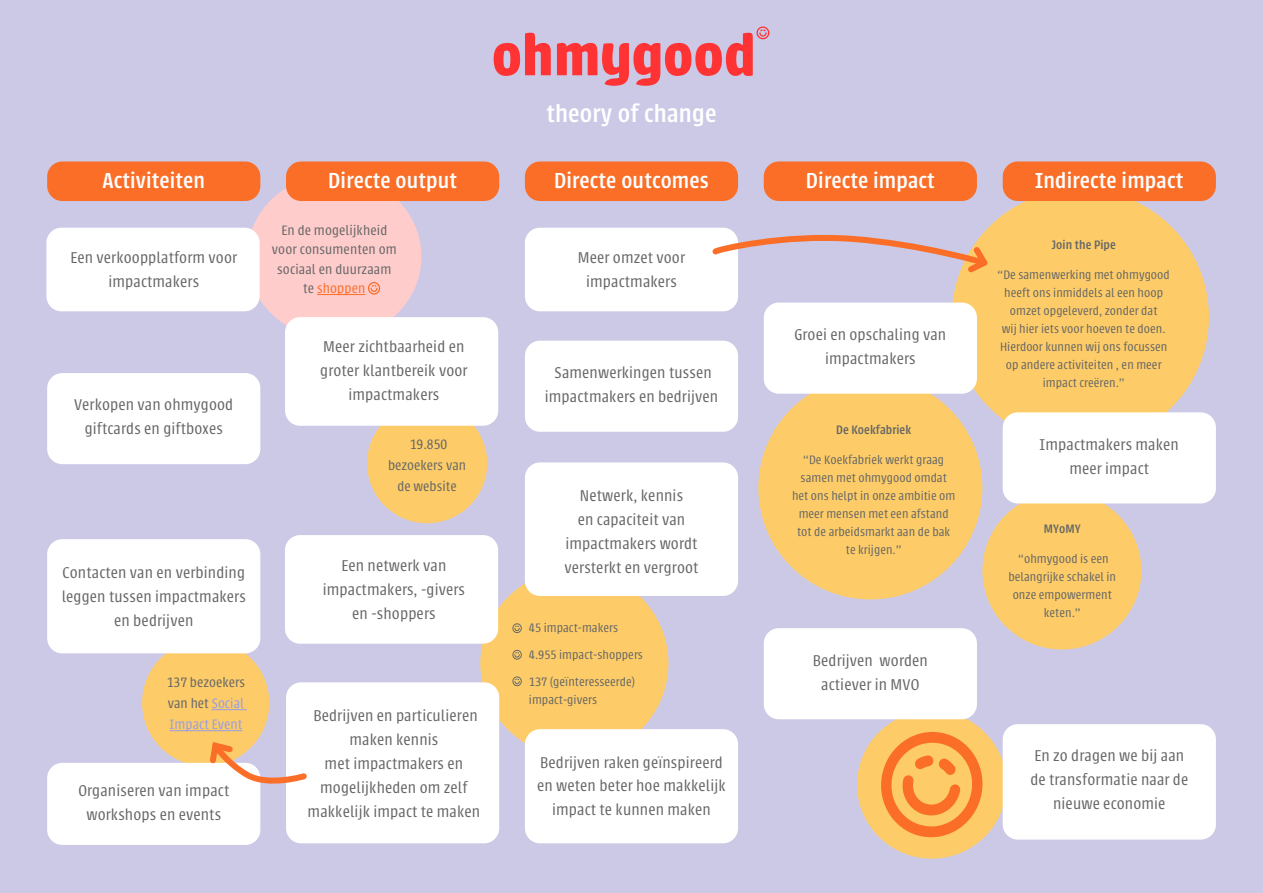
<style>
.page{position:relative;width:1263px;height:893px;background:#cbc9e6}
.page>*{position:absolute;margin:0;border:0;box-sizing:border-box;transform-origin:0 0}
.t1{font:500 27px "Urbana";letter-spacing:.01em;color:#fff}
.t2{font:500 24px "Urbana";letter-spacing:.01em;color:#fff}
.t3{font:300 17.25px/24px "Urbana";letter-spacing:.01em;color:#666;text-align:center}
.t4{font:300 15px/21px "Urbana";letter-spacing:.01em;color:#666;text-align:center}
.t5{font:300 13.5px/18px "Urbana";letter-spacing:.005em;color:#666;text-align:center}
.t6{font:500 13.5px "Urbana";letter-spacing:.005em;color:#666}
.s1{color:#fa6e28}
.s2{color:#959de6}
</style>
<div class="page">
<div style="left:857px;top:710px;width:149px;height:149px;background:#fdcc68;border-radius:50%"></div>
<svg style="left:881px;top:732px;width:101px;height:105px"></svg>
<div style="left:367px;top:403px;width:120px;height:120px;background:#fdcc68;border-radius:50%"></div>
<div style="left:247px;top:174px;width:174px;height:165px;background:#fcc;border-radius:50%"></div>
<div style="left:480px;top:570px;width:188px;height:187px;background:#fdcc68;border-radius:50%"></div>
<div style="left:142px;top:639px;width:127px;height:127px;background:#fdcc68;border-radius:50%"></div>
<div style="left:952px;top:189px;width:257px;height:256px;background:#fdcc68;border-radius:50%"></div>
<div style="left:758px;top:376px;width:224px;height:223px;background:#fdcc68;border-radius:50%"></div>
<div style="left:982px;top:492px;width:159px;height:157px;background:#fdcc68;border-radius:50%"></div>
<div style="left:46px;top:228px;width:214px;height:83px;background:#fff;border-radius:15px"></div>
<div style="left:47px;top:161px;width:213px;height:40px;background:#fa6e28;border-radius:15px"></div>
<div style="left:286px;top:161px;width:213px;height:40px;background:#fa6e28;border-radius:15px"></div>
<div style="left:525px;top:161px;width:213px;height:40px;background:#fa6e28;border-radius:15px"></div>
<div style="left:764px;top:161px;width:213px;height:40px;background:#fa6e28;border-radius:15px"></div>
<div style="left:1003px;top:161px;width:213px;height:40px;background:#fa6e28;border-radius:15px"></div>
<div style="left:285px;top:317px;width:213px;height:109px;background:#fff;border-radius:15px"></div>
<div style="left:525px;top:228px;width:213px;height:83px;background:#fff;border-radius:15px"></div>
<div style="left:47px;top:373px;width:213px;height:91px;background:#fff;border-radius:15px"></div>
<div style="left:285px;top:535px;width:213px;height:109px;background:#fff;border-radius:15px"></div>
<div style="left:525px;top:341px;width:213px;height:91px;background:#fff;border-radius:15px"></div>
<div style="left:764px;top:303px;width:213px;height:91px;background:#fff;border-radius:15px"></div>
<div style="left:1003px;top:412px;width:213px;height:91px;background:#fff;border-radius:15px"></div>
<div style="left:47px;top:539px;width:213px;height:114px;background:#fff;border-radius:15px"></div>
<div style="left:286px;top:682px;width:213px;height:161px;background:#fff;border-radius:15px"></div>
<div style="left:525px;top:462px;width:213px;height:134px;background:#fff;border-radius:15px"></div>
<div style="left:764px;top:628px;width:213px;height:91px;background:#fff;border-radius:15px"></div>
<div style="left:1003px;top:724px;width:213px;height:116px;background:#fff;border-radius:15px"></div>
<div style="left:525px;top:729px;width:213px;height:114px;background:#fff;border-radius:15px"></div>
<div style="left:47px;top:763px;width:213px;height:82px;background:#fff;border-radius:15px"></div>
<svg style="left:494px;top:33px;width:57px;height:43px"></svg>
<svg style="left:557px;top:26px;width:212px;height:60px"></svg>
<hr style="left:317px;top:294px;width:48px;height:1px;background:#fa6e28">
<hr style="left:212px;top:709px;width:35px;height:1px;background:#959de6">
<hr style="left:170px;top:730px;width:72px;height:1px;background:#959de6">
<svg style="left:368px;top:282px;width:12px;height:13px"></svg>
<svg style="left:512px;top:623px;width:10px;height:10px"></svg>
<svg style="left:512px;top:650px;width:10px;height:10px"></svg>
<svg style="left:512px;top:676px;width:10px;height:10px"></svg>
<svg style="left:206px;top:738px;width:99px;height:49px"></svg>
<svg style="left:712px;top:234px;width:276px;height:43px"></svg>
<h2 class="t2" style="left:102px;top:168px;width:104px">Activiteiten</h2>
<h1 class="t1" style="left:546px;top:99px;width:172px">theory of change</h1>
<h2 class="t2" style="left:328px;top:168px;width:130px">Directe output</h2>
<h2 class="t2" style="left:554px;top:168px;width:156px">Directe outcomes</h2>
<h2 class="t2" style="left:806px;top:168px;width:130px">Directe impact</h2>
<h2 class="t2" style="left:1035px;top:168px;width:150px">Indirecte impact</h2>
<p class="t4" style="left:272px;top:220px;width:126px;line-height:19.5px">En de mogelijkheid voor consumenten om sociaal en duurzaam te <span class="s1">shoppen</span></p>
<p class="t3" style="left:70px;top:246px;width:168px">Een verkoopplatform voor impactmakers</p>
<p class="t3" style="left:578px;top:246px;width:109px">Meer omzet voor impactmakers</p>
<p class="t3" style="left:74px;top:393px;width:160px">Verkopen van ohmygood giftcards en giftboxes</p>
<p class="t3" style="left:62px;top:560px;width:186px">Contacten van en verbinding leggen tussen impactmakers en bedrijven</p>
<p class="t4" style="left:167px;top:672px;width:80px;text-align:justify">137 bezoekers van het <span class="s2">Social Impact Event</span></p>
<p class="t3" style="left:78px;top:779px;width:152px">Organiseren van impact workshops en events</p>
<p class="t3" style="left:320px;top:335px;width:149px">Meer zichtbaarheid en groter klantbereik voor impactmakers</p>
<p class="t4" style="left:388px;top:434px;width:79px">19.850 bezoekers van de website</p>
<p class="t3" style="left:323px;top:554px;width:144px">Een netwerk van impactmakers, -givers en -shoppers</p>
<p class="t3" style="left:308px;top:703px;width:174px">Bedrijven en particulieren maken kennis<br>met impactmakers en mogelijkheden om zelf makkelijk impact te maken</p>
<p class="t3" style="left:545px;top:361px;width:175px">Samenwerkingen tussen impactmakers en bedrijven</p>
<p class="t3" style="left:564px;top:484px;width:135px">Netwerk, kennis<br>en capaciteit van impactmakers wordt versterkt en vergroot</p>
<p class="t5" style="left:529px;top:614px;width:116px;line-height:27px;text-align:left">45 impact-makers<br>4.955 impact-shoppers<br>137 (geïnteresseerde)</p>
<p class="t5" style="left:529px;top:691px;width:70px">impact-givers</p>
<p class="t3" style="left:537px;top:750px;width:190px">Bedrijven raken geïnspireerd en weten beter hoe makkelijk impact te kunnen maken</p>
<p class="t3" style="left:794px;top:323px;width:153px">Groei en opschaling van impactmakers</p>
<p class="t6" style="left:836px;top:423px;width:77px">De Koekfabriek</p>
<p class="t5" style="left:792px;top:451px;width:165px">“De Koekfabriek werkt graag samen met ohmygood omdat het ons helpt in onze ambitie om meer mensen met een afstand tot de arbeidsmarkt aan de bak te krijgen.”</p>
<p class="t3" style="left:813px;top:649px;width:117px">Bedrijven worden actiever in MVO</p>
<p class="t6" style="left:1052px;top:238px;width:66px">Join the Pipe</p>
<p class="t5" style="left:997px;top:266px;width:174px">“De samenwerking met ohmygood heeft ons inmiddels al een hoop omzet opgeleverd, zonder dat<br>wij hier iets voor hoeven te doen.<br>Hierdoor kunnen wij ons focussen op andere activiteiten , en meer impact creëren.”</p>
<p class="t3" style="left:1039px;top:432px;width:141px">Impactmakers maken meer impact</p>
<p class="t6" style="left:1044px;top:522px;width:38px">MYoMY</p>
<p class="t5" style="left:1008px;top:550px;width:109px">“ohmygood is een belangrijke schakel in onze empowerment keten.”</p>
<p class="t3" style="left:1030px;top:744px;width:159px">En zo dragen we bij aan de transformatie naar de nieuwe economie</p>
</div>
